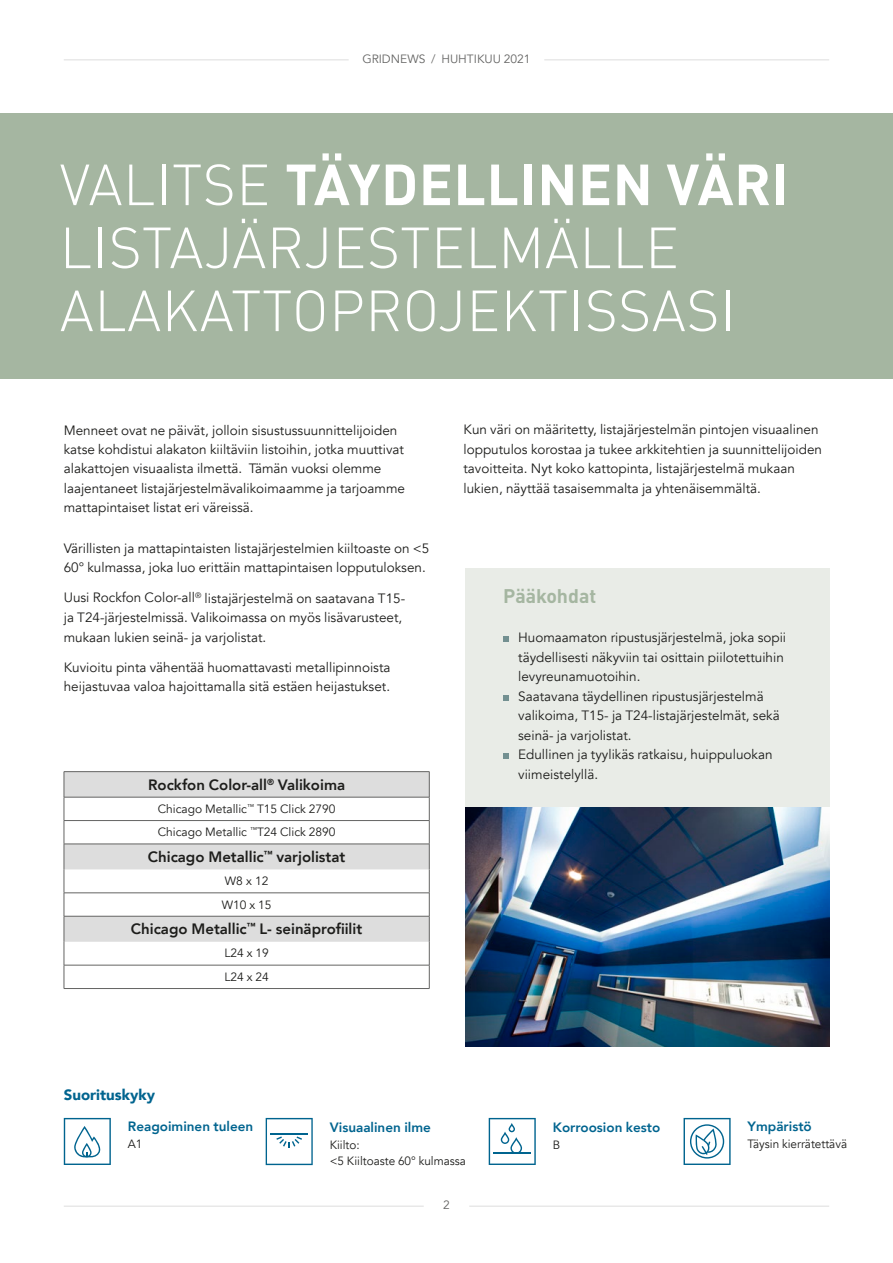
<style>
.page{position:relative;width:893px;height:1263px;background:#fff}
.page>*{position:absolute;margin:0;border:0;box-sizing:border-box;transform-origin:0 0}
.t1{font:300 57px/63px "DINOT";letter-spacing:.01em;color:#fff}
.t2{font:700 19.5px "DINOT";color:#a5b6a1}
.t3{font:800 15px "Avenir";color:#1d1d1b}
.t4{font:900 15px "Avenir";color:#00648f}
.t5{font:13.5px/19.5px "Avenir";color:#1d1d1b}
.t6{font:800 13.5px "Avenir";color:#00648f}
.t7{font:12px/23.5px "Avenir";color:#1d1d1b}
.t8{font:12px "Avenir";color:#646463}
.s1{font-weight:300}
.s2{font-weight:700}
</style>
<div class="page">
<hr style="left:64px;top:1206px;width:360px;height:1px;background:#ddd">
<hr style="left:469px;top:1206px;width:360px;height:1px;background:#ddd">
<hr style="left:64px;top:59px;width:285px;height:1px;background:#ddd">
<hr style="left:544px;top:59px;width:285px;height:1px;background:#ddd">
<div style="left:0;top:113px;width:893px;height:266px;background:#a5b6a1"></div>
<img style="left:465px;top:806px;width:364px;height:240px">
<svg style="left:65px;top:772px;width:364px;height:170px"></svg>
<hr style="left:64px;top:797px;width:365px;height:1px;background:#646463">
<hr style="left:64px;top:820px;width:365px;height:1px;background:#646463">
<hr style="left:64px;top:892px;width:365px;height:1px;background:#646463">
<hr style="left:64px;top:965px;width:365px;height:1px;background:#646463">
<hr style="left:64px;top:988px;width:365px;height:1px;background:#646463">
<hr style="left:64px;top:771px;width:365px;height:1px;background:#646463">
<hr style="left:64px;top:844px;width:365px;height:1px;background:#646463">
<hr style="left:64px;top:916px;width:365px;height:1px;background:#646463">
<svg style="left:64px;top:772px;width:1px;height:216px"></svg>
<svg style="left:429px;top:772px;width:1px;height:216px"></svg>
<svg style="left:489px;top:1118px;width:47px;height:47px"></svg>
<svg style="left:266px;top:1118px;width:47px;height:47px"></svg>
<svg style="left:684px;top:1118px;width:47px;height:47px"></svg>
<svg style="left:64px;top:1118px;width:47px;height:47px"></svg>
<div style="left:465px;top:568px;width:364px;height:238px;background:#e9ece7"></div>
<svg style="left:503px;top:636px;width:6px;height:6px"></svg>
<svg style="left:503px;top:695px;width:6px;height:6px"></svg>
<svg style="left:503px;top:753px;width:6px;height:6px"></svg>
<p class="t8" style="left:362px;top:52px;width:170px">GRIDNEWS <span class="s1">/</span> HUHTIKUU 2021</p>
<h1 class="t1" style="left:60px;top:153px;width:730px">VALITSE <span class="s2">TÄYDELLINEN VÄRI<br></span>LISTAJÄRJESTELMÄLLE<br>ALAKATTOPROJEKTISSASI</h1>
<p class="t5" style="left:64px;top:420px;width:343px">Menneet ovat ne päivät, jolloin sisustussuunnittelijoiden katse kohdistui alakaton kiiltäviin listoihin, jotka muuttivat alakattojen visuaalista ilmettä. Tämän vuoksi olemme laajentaneet listajärjestelmävalikoimaamme ja tarjoamme mattapintaiset listat eri väreissä.</p>
<p class="t5" style="left:64px;top:539px;width:367px">Värillisten ja mattapintaisten listajärjestelmien kiiltoaste on &lt;5<br>60° kulmassa, joka luo erittäin mattapintaisen lopputuloksen.</p>
<p class="t5" style="left:64px;top:588px;width:343px">Uusi Rockfon Color-all<sup>®</sup> listajärjestelmä on saatavana T15- ja T24-järjestelmissä. Valikoimassa on myös lisävarusteet, mukaan lukien seinä- ja varjolistat.</p>
<p class="t5" style="left:64px;top:657px;width:328px">Kuvioitu pinta vähentää huomattavasti metallipinnoista heijastuvaa valoa hajoittamalla sitä estäen heijastukset.</p>
<p class="t3" style="left:148px;top:773px;width:198px">Rockfon Color-all<sup>®</sup> Valikoima</p>
<p class="t7" style="left:158px;top:797px;width:179px">Chicago Metallic<sup>™</sup> T15 Click 2790<br>Chicago Metallic <sup>™</sup>T24 Click 2890</p>
<p class="t3" style="left:148px;top:845px;width:199px">Chicago Metallic<sup>™</sup> varjolistat</p>
<p class="t7" style="left:222px;top:869px;width:51px">W8 x 12<br>W10 x 15</p>
<p class="t3" style="left:131px;top:917px;width:233px">Chicago Metallic<sup>™</sup> L- seinäprofiilit</p>
<p class="t7" style="left:224px;top:942px;width:46px">L24 x 19<br>L24 x 24</p>
<p class="t5" style="left:463px;top:420px;width:360px">Kun väri on määritetty, listajärjestelmän pintojen visuaalinen lopputulos korostaa ja tukee arkkitehtien ja suunnittelijoiden tavoitteita. Nyt koko kattopinta, listajärjestelmä mukaan lukien, näyttää tasaisemmalta ja yhtenäisemmältä.</p>
<h2 class="t2" style="left:503px;top:583px;width:95px">Pääkohdat</h2>
<p class="t5" style="left:518px;top:628px;width:270px">Huomaamaton ripustusjärjestelmä, joka sopii täydellisesti näkyviin tai osittain piilotettuihin levyreunamuotoihin.<br>Saatavana täydellinen ripustusjärjestelmä valikoima, T15- ja T24-listajärjestelmät, sekä seinä- ja varjolistat.<br>Edullinen ja tyylikäs ratkaisu, huippuluokan viimeistelyllä.</p>
<p class="t4" style="left:64px;top:1082px;width:93px">Suorituskyky</p>
<p class="t6" style="left:128px;top:1116px;width:127px">Reagoiminen tuleen</p>
<p class="t7" style="left:128px;top:1132px;width:16px">A1</p>
<p class="t6" style="left:330px;top:1117px;width:103px">Visuaalinen ilme</p>
<p class="t7" style="left:330px;top:1136px;width:138px;line-height:16.5px">Kiilto:<br>&lt;5 Kiiltoaste 60° kulmassa</p>
<p class="t8" style="left:443px;top:1197px;width:8px">2</p>
<p class="t6" style="left:553px;top:1117px;width:109px">Korroosion kesto</p>
<p class="t7" style="left:553px;top:1133px;width:9px">B</p>
<p class="t6" style="left:748px;top:1116px;width:66px">Ympäristö</p>
<p class="t7" style="left:748px;top:1132px;width:101px">Täysin kierrätettävä</p>
</div>
